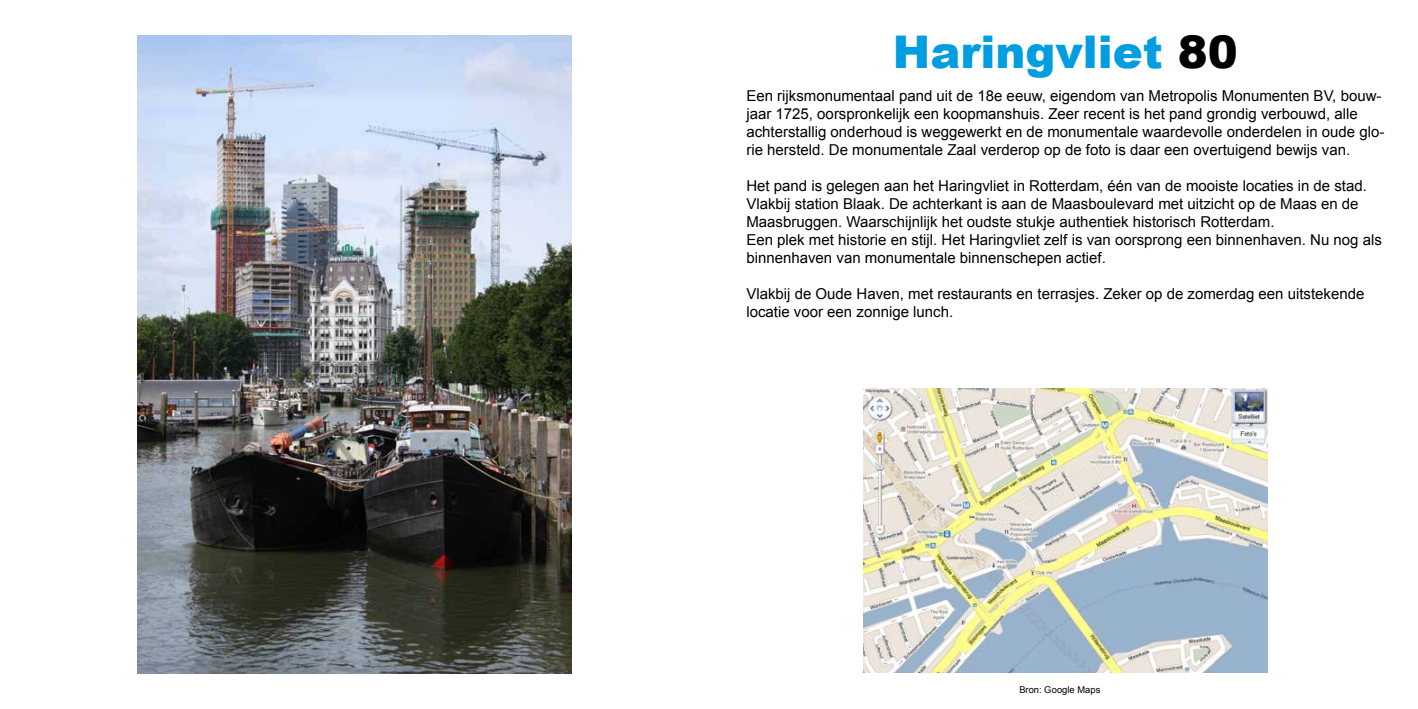
<style>
.page{position:relative;width:1418px;height:709px;background:#fff}
.page>*{position:absolute;margin:0;border:0;box-sizing:border-box;transform-origin:0 0}
.t1{font:900 45px "Arial";color:#009ee0}
.t2{font:15px/18px "Arial";color:#000}
.t3{font:9.38px "Arial";color:#000}
.s1{color:#000}
</style>
<div class="page">
<img style="left:863px;top:388px;width:404px;height:284px">
<img style="left:138px;top:35px;width:433px;height:638px">
<h1 class="t1" style="left:892px;top:19px;width:346px">Haringvliet <span class="s1">80</span></h1>
<p class="t2" style="left:746px;top:87px;width:639px">Een rijksmonumentaal pand uit de 18e eeuw, eigendom van Metropolis Monumenten BV, bouw&shy;jaar 1725, oorspronkelijk een koopmanshuis. Zeer recent is het pand grondig verbouwd, alle achterstallig onderhoud is weggewerkt en de monumentale waardevolle onderdelen in oude glo&shy;rie hersteld. De monumentale Zaal verderop op de foto is daar een overtuigend bewijs van.</p>
<p class="t2" style="left:746px;top:177px;width:637px">Het pand is gelegen aan het Haringvliet in Rotterdam, één van de mooiste locaties in de stad.<br>Vlakbij station Blaak. De achterkant is aan de Maasboulevard met uitzicht op de Maas en de Maasbruggen. Waarschijnlijk het oudste stukje authentiek historisch Rotterdam.<br>Een plek met historie en stijl. Het Haringvliet zelf is van oorsprong een binnenhaven. Nu nog als binnenhaven van monumentale binnenschepen actief.</p>
<p class="t2" style="left:746px;top:285px;width:619px">Vlakbij de Oude Haven, met restaurants en terrasjes. Zeker op de zomerdag een uitstekende locatie voor een zonnige lunch.</p>
<p class="t3" style="left:1019px;top:683px;width:82px">Bron: Google Maps</p>
</div>
